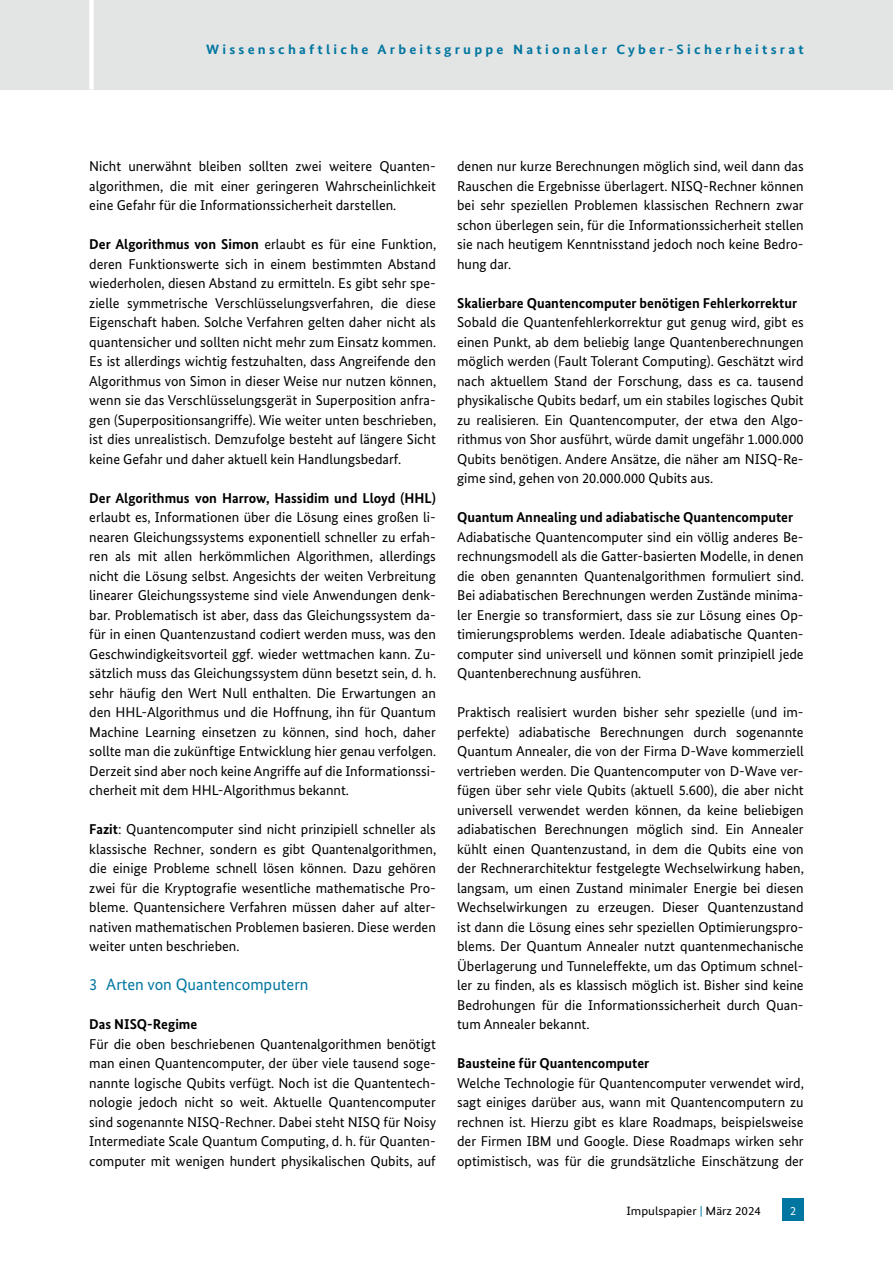
<style>
.page{position:relative;width:893px;height:1263px;background:#fff}
.page>*{position:absolute;margin:0;border:0;box-sizing:border-box;transform-origin:0 0}
.H1{font:16.5px "Bundes Sans";color:#0076a0}
.Fließtext{font:14.25px/19.5px "Bundes Sans";color:#000;text-align:justify}
.H2{font:700 14.25px "Bundes Sans";color:#000}
.t1{font:700 13.5px "Bundes Sans";letter-spacing:.22em;color:#0076a0;scale:1.08 1}
.t2{font:12px "Bundes Sans";color:#000;scale:1.08 1}
.t3{font:12px "Bundes Sans";color:#fff}
.s1{font-weight:700}
.s2{color:#0076a0}
</style>
<div class="page">
<div style="left:0;top:0;width:893px;height:89px;background:#e3e4e4"></div>
<div style="left:89px;top:0;width:5px;height:89px;background:#fff"></div>
<div style="left:782px;top:1198px;width:22px;height:22px;background:#0076a0"></div>
<p class="t1" style="left:206px;top:42px;width:555px">Wissenschaftliche Arbeitsgruppe Nationaler Cyber-Sicherheitsrat</p>
<p class="Fließtext" style="left:89px;top:156px;width:348px;text-align:left">Nicht unerwähnt bleiben sollten zwei weitere Quanten&shy;algorithmen, die mit einer geringeren Wahrscheinlichkeit eine Gefahr für die Informationssicherheit darstellen.</p>
<p class="Fließtext" style="left:89px;top:234px;width:348px"><span class="s1">Der Algorithmus von Simon</span> erlaubt es für eine Funktion, deren Funktionswerte sich in einem bestimmten Abstand wiederholen, diesen Abstand zu ermitteln. Es gibt sehr spe&shy;zielle symmetrische Verschlüsselungsverfahren, die diese Eigenschaft haben. Solche Verfahren gelten daher nicht als quantensicher und sollten nicht mehr zum Einsatz kommen.<br>Es ist allerdings wichtig festzuhalten, dass Angreifende den Algorithmus von Simon in dieser Weise nur nutzen können, wenn sie das Verschlüsselungsgerät in Superposition anfra&shy;gen (Superpositionsangriffe). Wie weiter unten beschrieben, ist dies unrealistisch. Demzufolge besteht auf längere Sicht keine Gefahr und daher aktuell kein Handlungsbedarf.</p>
<p class="Fließtext" style="left:89px;top:488px;width:348px"><span class="s1">Der Algorithmus von Harrow, Hassidim und Lloyd (HHL) </span>erlaubt es, Informationen über die Lösung eines großen li&shy;nearen Gleichungssystems exponentiell schneller zu erfah&shy;ren als mit allen herkömmlichen Algorithmen, allerdings nicht die Lösung selbst. Angesichts der weiten Verbreitung linearer Gleichungssysteme sind viele Anwendungen denk&shy;bar. Problematisch ist aber, dass das Gleichungssystem da&shy;für in einen Quantenzustand codiert werden muss, was den Geschwindigkeitsvorteil ggf. wieder wettmachen kann. Zu&shy;sätzlich muss das Gleichungssystem dünn besetzt sein, d. h. sehr häufig den Wert Null enthalten. Die Erwartungen an den HHL-Algorithmus und die Hoffnung, ihn für Quantum Machine Learning einsetzen zu können, sind hoch, daher sollte man die zukünftige Entwicklung hier genau verfolgen.<br>Derzeit sind aber noch keine Angriffe auf die Informationssi&shy;cherheit mit dem HHL-Algorithmus bekannt.</p>
<p class="Fließtext" style="left:89px;top:819px;width:348px"><span class="s1">Fazit</span>: Quantencomputer sind nicht prinzipiell schneller als klassische Rechner, sondern es gibt Quantenalgorithmen, die einige Probleme schnell lösen können. Dazu gehören zwei für die Kryptografie wesentliche mathematische Pro&shy;bleme. Quantensichere Verfahren müssen daher auf alter&shy;nativen mathematischen Problemen basieren. Diese werden weiter unten beschrieben.</p>
<h2 class="H1" style="left:89px;top:975px;width:221px">3 Arten von Quantencomputern</h2>
<h3 class="H2" style="left:89px;top:1016px;width:110px">Das NISQ-Regime</h3>
<p class="Fließtext" style="left:89px;top:1034px;width:348px">Für die oben beschriebenen Quantenalgorithmen benötigt man einen Quantencomputer, der über viele tausend soge&shy;nannte logische Qubits verfügt. Noch ist die Quantentech&shy;nologie jedoch nicht so weit. Aktuelle Quantencomputer sind sogenannte NISQ-Rechner. Dabei steht NISQ für Noisy Intermediate Scale Quantum Computing, d. h. für Quanten&shy;computer mit wenigen hundert physikalischen Qubits, auf</p>
<p class="Fließtext" style="left:457px;top:156px;width:348px">denen nur kurze Berechnungen möglich sind, weil dann das Rauschen die Ergebnisse überlagert. NISQ-Rechner können bei sehr speziellen Problemen klassischen Rechnern zwar schon überlegen sein, für die Informationssicherheit stellen sie nach heutigem Kenntnisstand jedoch noch keine Bedro&shy;hung dar.</p>
<h3 class="H2" style="left:457px;top:294px;width:342px">Skalierbare Quantencomputer benötigen Fehlerkorrektur</h3>
<p class="Fließtext" style="left:457px;top:312px;width:348px">Sobald die Quantenfehlerkorrektur gut genug wird, gibt es einen Punkt, ab dem beliebig lange Quantenberechnungen möglich werden (Fault Tolerant Computing). Geschätzt wird nach aktuellem Stand der Forschung, dass es ca. tausend physikalische Qubits bedarf, um ein stabiles logisches Qubit zu realisieren. Ein Quantencomputer, der etwa den Algo&shy;rithmus von Shor ausführt, würde damit ungefähr 1.000.000<br>Qubits benötigen. Andere Ansätze, die näher am NISQ-Re&shy;gime sind, gehen von 20.000.000 Qubits aus.</p>
<h3 class="H2" style="left:457px;top:509px;width:337px">Quantum Annealing und adiabatische Quantencomputer</h3>
<p class="Fließtext" style="left:457px;top:527px;width:348px">Adiabatische Quantencomputer sind ein völlig anderes Be&shy;rechnungsmodell als die Gatter-basierten Modelle, in denen die oben genannten Quantenalgorithmen formuliert sind.<br>Bei adiabatischen Berechnungen werden Zustände minima&shy;ler Energie so transformiert, dass sie zur Lösung eines Op&shy;timierungsproblems werden. Ideale adiabatische Quanten&shy;computer sind universell und können somit prinzipiell jede Quantenberechnung ausführen.</p>
<p class="Fließtext" style="left:457px;top:702px;width:348px">Praktisch realisiert wurden bisher sehr spezielle (und im&shy;perfekte) adiabatische Berechnungen durch sogenannte Quantum Annealer, die von der Firma D-Wave kommerziell vertrieben werden. Die Quantencomputer von D-Wave ver&shy;fügen über sehr viele Qubits (aktuell 5.600), die aber nicht universell verwendet werden können, da keine beliebigen adiabatischen Berechnungen möglich sind. Ein Annealer kühlt einen Quantenzustand, in dem die Qubits eine von der Rechnerarchitektur festgelegte Wechselwirkung haben, langsam, um einen Zustand minimaler Energie bei diesen Wechselwirkungen zu erzeugen. Dieser Quantenzustand ist dann die Lösung eines sehr speziellen Optimierungspro&shy;blems. Der Quantum Annealer nutzt quantenmechanische Überlagerung und Tunneleffekte, um das Optimum schnel&shy;ler zu finden, als es klassisch möglich ist. Bisher sind keine Bedrohungen für die Informationssicherheit durch Quan&shy;tum Annealer bekannt.</p>
<h3 class="H2" style="left:457px;top:1055px;width:194px">Bausteine für Quantencomputer</h3>
<p class="Fließtext" style="left:457px;top:1073px;width:348px">Welche Technologie für Quantencomputer verwendet wird, sagt einiges darüber aus, wann mit Quantencomputern zu rechnen ist. Hierzu gibt es klare Roadmaps, beispielsweise der Firmen IBM und Google. Diese Roadmaps wirken sehr optimistisch, was für die grundsätzliche Einschätzung der</p>
<p class="t2" style="left:626px;top:1204px;width:126px">Impulspapier <span class="s2">|</span> März 2024</p>
<p class="t3" style="left:790px;top:1204px;width:7px">2</p>
</div>
